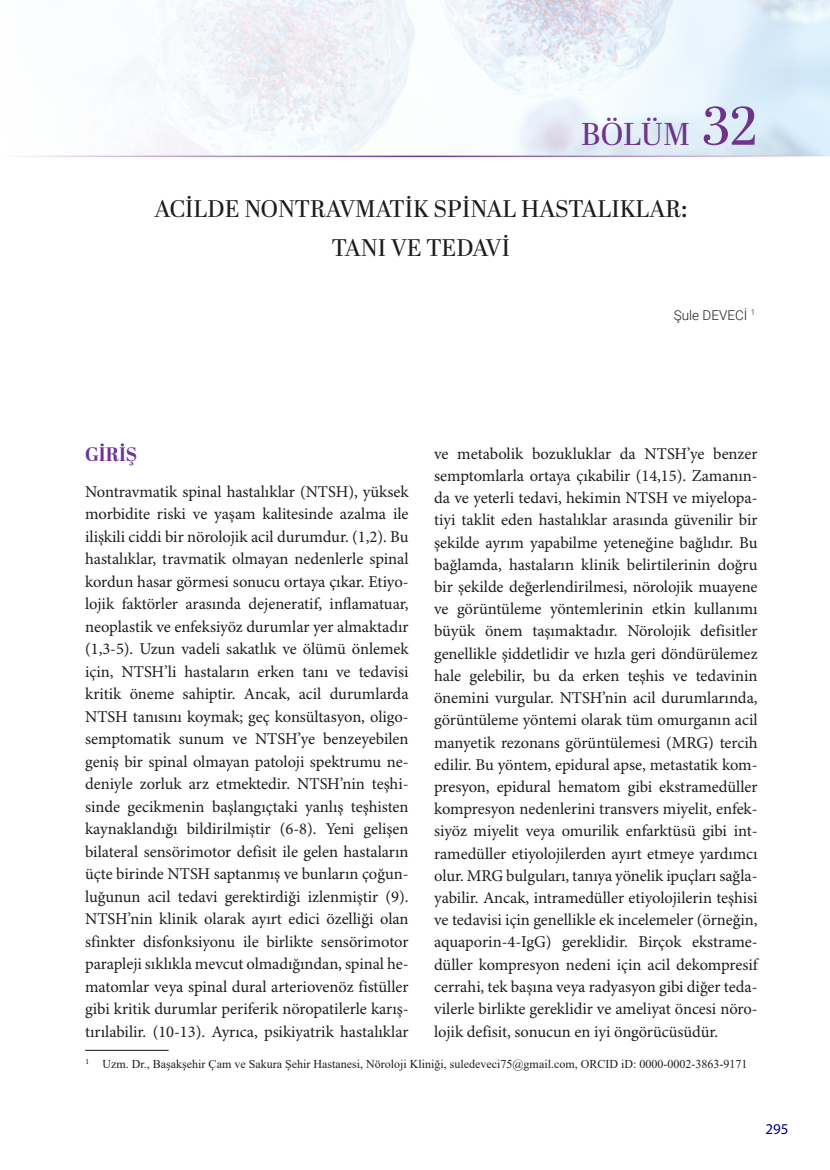
<style>
.page{position:relative;width:830px;height:1170px;background:#fff}
.page>*{position:absolute;margin:0;border:0;box-sizing:border-box;transform-origin:0 0}
.BOLUM{font:31.5px "Abril Display";color:#6f338a}
.BOLUM_BASLIK{font:24px/39px "Abril Display";color:#1d1d1b;text-align:center}
.baslık_1{font:700 19.5px "Abril Display";color:#7030a0}
.duzyazi__5{font:16.5px/22.2px "Minion Pro";letter-spacing:-.005em;color:#1d1d1b;text-align:justify}
.t1{font:15px "Myriad Pro";color:#000080}
.YAZAR{font:300 13.5px "Roboto";color:#1d1d1b}
.dipnot{font:12px "Times New Roman";color:#1d1d1b}
.s1{font-size:54px}
</style>
<div class="page">
<img style="left:50px;top:0;width:779px;height:156px">
<hr style="left:85px;top:1049px;width:83px;height:1px;background:#1d1d1b">
<hr style="left:0;top:156px;width:829px;height:1px;background:#6f338a">
<p class="BOLUM" style="left:581px;top:112px;width:177px">BÖLÜM <span class="s1">32</span></p>
<p class="BOLUM_BASLIK" style="left:154px;top:190px;width:534px">ACILDE NONTRAVMATIK SPINAL HASTALIKLAR:<br>TANI VE TEDAVI</p>
<p class="YAZAR" style="left:673px;top:305px;width:83px">Şule DEVECİ <sup>1</sup></p>
<p class="baslık_1" style="left:85px;top:441px;width:54px">GIRIŞ</p>
<p class="duzyazi__5" style="left:85px;top:480px;width:325px">Nontravmatik spinal hastalıklar (NTSH), yüksek morbidite riski ve yaşam kalitesinde azalma ile ilişkili ciddi bir nörolojik acil durumdur. (1,2). Bu hastalıklar, travmatik olmayan nedenlerle spinal kordun hasar görmesi sonucu ortaya çıkar. Etiyo&shy;lojik faktörler arasında dejeneratif, inflamatuar, neoplastik ve enfeksiyöz durumlar yer almaktadır (1,3-5). Uzun vadeli sakatlık ve ölümü önlemek için, NTSH’li hastaların erken tanı ve tedavisi kritik öneme sahiptir. Ancak, acil durumlarda NTSH tanısını koymak; geç konsültasyon, oligo&shy;semptomatik sunum ve NTSH’ye benzeyebilen geniş bir spinal olmayan patoloji spektrumu ne&shy;deniyle zorluk arz etmektedir. NTSH’nin teşhi&shy;sinde gecikmenin başlangıçtaki yanlış teşhisten kaynaklandığı bildirilmiştir (6-8). Yeni gelişen bilateral sensörimotor defisit ile gelen hastaların üçte birinde NTSH saptanmış ve bunların çoğun&shy;luğunun acil tedavi gerektirdiği izlenmiştir (9).<br>NTSH’nin klinik olarak ayırt edici özelliği olan sfinkter disfonksiyonu ile birlikte sensörimotor parapleji sıklıkla mevcut olmadığından, spinal he&shy;matomlar veya spinal dural arteriovenöz fistüller gibi kritik durumlar periferik nöropatilerle karış&shy;tırılabilir. (10-13). Ayrıca, psikiyatrik hastalıklar</p>
<p class="duzyazi__5" style="left:434px;top:443px;width:325px">ve metabolik bozukluklar da NTSH’ye benzer semptomlarla ortaya çıkabilir (14,15). Zamanın&shy;da ve yeterli tedavi, hekimin NTSH ve miyelopa&shy;tiyi taklit eden hastalıklar arasında güvenilir bir şekilde ayrım yapabilme yeteneğine bağlıdır. Bu bağlamda, hastaların klinik belirtilerinin doğru bir şekilde değerlendirilmesi, nörolojik muayene ve görüntüleme yöntemlerinin etkin kullanımı büyük önem taşımaktadır. Nörolojik defisitler genellikle şiddetlidir ve hızla geri döndürülemez hale gelebilir, bu da erken teşhis ve tedavinin önemini vurgular. NTSH’nin acil durumlarında, görüntüleme yöntemi olarak tüm omurganın acil manyetik rezonans görüntülemesi (MRG) tercih edilir. Bu yöntem, epidural apse, metastatik kom&shy;presyon, epidural hematom gibi ekstramedüller kompresyon nedenlerini transvers miyelit, enfek&shy;siyöz miyelit veya omurilik enfarktüsü gibi int&shy;ramedüller etiyolojilerden ayırt etmeye yardımcı olur. MRG bulguları, tanıya yönelik ipuçları sağla&shy;yabilir. Ancak, intramedüller etiyolojilerin teşhisi ve tedavisi için genellikle ek incelemeler (örneğin, aquaporin-4-IgG) gereklidir. Birçok ekstrame&shy;düller kompresyon nedeni için acil dekompresif cerrahi, tek başına veya radyasyon gibi diğer teda&shy;vilerle birlikte gereklidir ve ameliyat öncesi nöro&shy;lojik defisit, sonucun en iyi öngörücüsüdür.</p>
<p class="dipnot" style="left:85px;top:1055px;width:663px"><sup>1</sup> Uzm. Dr., Başakşehir Çam ve Sakura Şehir Hastanesi, Nöroloji Kliniği, suledeveci75@gmail.com, ORCID iD: 0000-0002-3863-9171</p>
<p class="t1" style="left:765px;top:1119px;width:25px">295</p>
</div>
